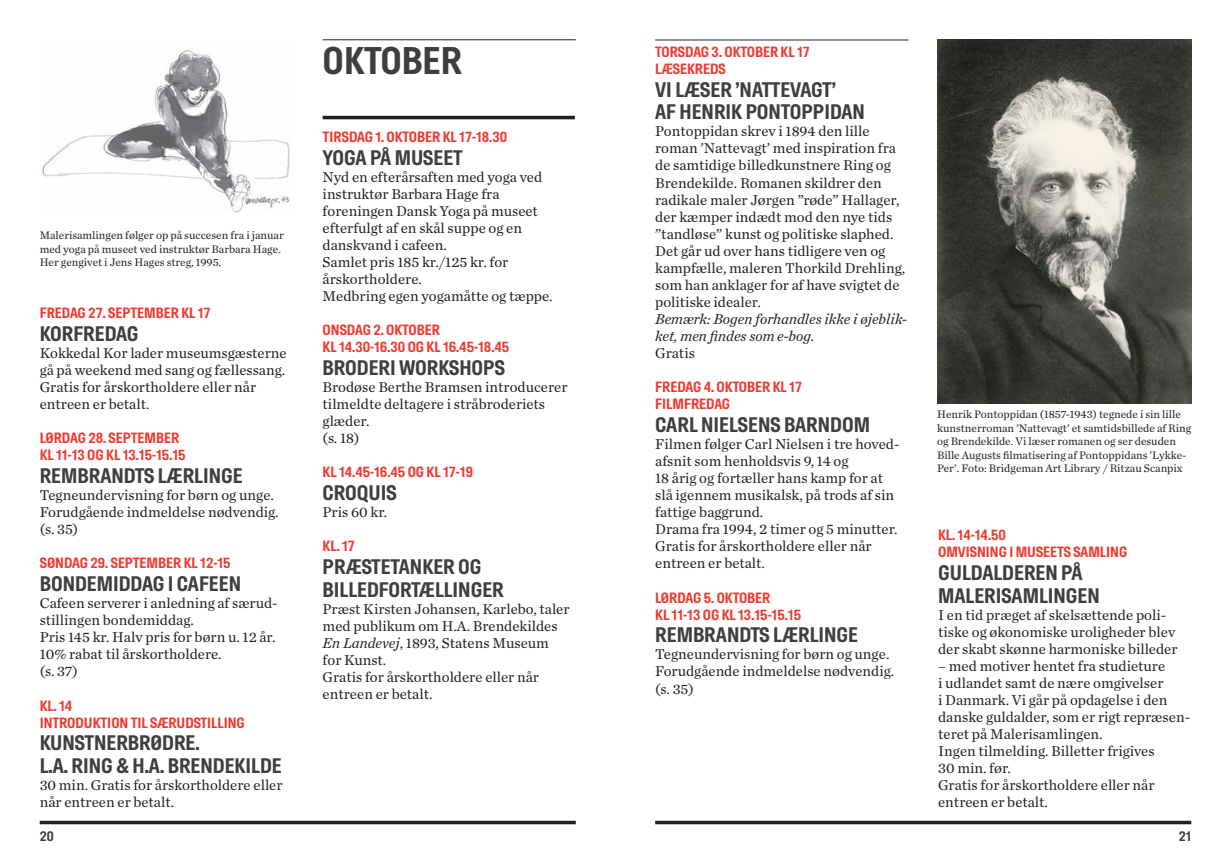
<style>
.page{position:relative;width:1231px;height:864px;background:#fff}
.page>*{position:absolute;margin:0;border:0;box-sizing:border-box;transform-origin:0 0}
.måned{font:700 38.5px "Hill";color:#3e3e3f}
._7_Hill_12{font:700 21px "Hill";color:#3e3e3f}
._0_LilleBrød_8_5{font:14.88px/17px "Chronicle Text G1";color:#231f20}
.dato{font:700 14.88px "Hill";color:#ee3b32}
._0_LilleBrød_8_5-2{font:italic 14.88px/17px "Chronicle Text G1";color:#231f20}
.t1{font:700 14px "Hill";color:#3e3e3f}
._9_Billedtxt_6_5{font:11.38px/13.5px "Chronicle Text G1";color:#231f20}
.s1{font-style:italic}
</style>
<div class="page">
<hr style="left:40px;top:820px;width:535px;height:3px;background:#231f20">
<hr style="left:655px;top:820px;width:536px;height:3px;background:#231f20">
<img style="left:937px;top:40px;width:254px;height:363px">
<hr style="left:322px;top:39px;width:253px;height:1px;background:#231f20">
<hr style="left:322px;top:116px;width:252px;height:3px;background:#231f20">
<hr style="left:655px;top:40px;width:253px;height:1px;background:#231f20">
<img style="left:41px;top:49px;width:249px;height:164px">
<p class="_9_Billedtxt_6_5" style="left:40px;top:228px;width:245px">Malerisamlingen følger op på succesen fra i januar med yoga på museet ved instruktør Barbara Hage.<br>Her gengivet i Jens Hages streg, 1995.</p>
<p class="dato" style="left:40px;top:305px;width:172px">FREDAG 27. SEPTEMBER KL 17</p>
<p class="_7_Hill_12" style="left:40px;top:322px;width:100px">KORFREDAG</p>
<p class="_0_LilleBrød_8_5" style="left:40px;top:343px;width:248px">Kokkedal Kor lader museumsgæsterne gå på weekend med sang og fællessang.</p>
<p class="_0_LilleBrød_8_5" style="left:40px;top:378px;width:218px">Gratis for årskortholdere eller når entreen er betalt.</p>
<p class="dato" style="left:40px;top:430px;width:141px">LØRDAG 28. SEPTEMBER</p>
<p class="dato" style="left:40px;top:447px;width:147px">KL 11-13 OG KL 13.15-15.15</p>
<p class="_7_Hill_12" style="left:40px;top:464px;width:204px">REMBRANDTS LÆRLINGE</p>
<p class="_0_LilleBrød_8_5" style="left:40px;top:485px;width:236px">Tegneundervisning for børn og unge.</p>
<p class="_0_LilleBrød_8_5" style="left:40px;top:502px;width:240px">Forudgående indmeldelse nødvendig. (s. 35)</p>
<p class="dato" style="left:40px;top:555px;width:192px">SØNDAG 29. SEPTEMBER KL 12-15</p>
<p class="_7_Hill_12" style="left:40px;top:572px;width:203px">BONDEMIDDAG I CAFEEN</p>
<p class="_0_LilleBrød_8_5" style="left:40px;top:593px;width:239px">Cafeen serverer i anledning af særud&shy;stillingen bondemiddag.</p>
<p class="_0_LilleBrød_8_5" style="left:40px;top:627px;width:237px">Pris 145 kr. Halv pris for børn u. 12 år.<br>10% rabat til årskortholdere.</p>
<p class="_0_LilleBrød_8_5" style="left:40px;top:662px;width:40px">(s. 37)</p>
<p class="dato" style="left:40px;top:697px;width:34px">KL. 14</p>
<p class="dato" style="left:40px;top:714px;width:206px">INTRODUKTION TIL SÆRUDSTILLING</p>
<p class="_7_Hill_12" style="left:40px;top:731px;width:161px">KUNSTNERBRØDRE.</p>
<p class="_7_Hill_12" style="left:40px;top:754px;width:243px">L.A. RING &amp; H.A. BRENDEKILDE</p>
<p class="_0_LilleBrød_8_5" style="left:40px;top:775px;width:244px">30 min. Gratis for årskortholdere eller når entreen er betalt.</p>
<p class="måned" style="left:322px;top:40px;width:141px">OKTOBER</p>
<p class="dato" style="left:322px;top:129px;width:186px">TIRSDAG 1. OKTOBER KL 17-18.30</p>
<p class="_7_Hill_12" style="left:322px;top:146px;width:142px">YOGA PÅ MUSEET</p>
<p class="_0_LilleBrød_8_5" style="left:322px;top:167px;width:221px">Nyd en efterårsaften med yoga ved instruktør Barbara Hage fra</p>
<p class="_0_LilleBrød_8_5" style="left:322px;top:201px;width:217px">foreningen Dansk Yoga på museet efterfulgt af en skål suppe og en danskvand i cafeen.</p>
<p class="_0_LilleBrød_8_5" style="left:322px;top:253px;width:187px">Samlet pris 185 kr./125 kr. for årskortholdere.</p>
<p class="_0_LilleBrød_8_5" style="left:322px;top:287px;width:231px">Medbring egen yogamåtte og tæppe.</p>
<p class="dato" style="left:322px;top:322px;width:119px">ONSDAG 2. OKTOBER</p>
<p class="dato" style="left:322px;top:339px;width:188px">KL 14.30-16.30 OG KL 16.45-18.45</p>
<p class="_7_Hill_12" style="left:322px;top:356px;width:184px">BRODERI WORKSHOPS</p>
<p class="_0_LilleBrød_8_5" style="left:322px;top:378px;width:246px">Brodøse Berthe Bramsen introducerer tilmeldte deltagere i stråbroderiets glæder.</p>
<p class="_0_LilleBrød_8_5" style="left:322px;top:429px;width:38px">(s. 18)</p>
<p class="dato" style="left:322px;top:464px;width:152px">KL 14.45-16.45 OG KL 17-19</p>
<p class="_7_Hill_12" style="left:322px;top:481px;width:76px">CROQUIS</p>
<p class="_0_LilleBrød_8_5" style="left:322px;top:503px;width:66px">Pris 60 kr.</p>
<p class="dato" style="left:322px;top:538px;width:34px">KL. 17</p>
<p class="_7_Hill_12" style="left:322px;top:555px;width:160px">PRÆSTETANKER OG</p>
<p class="_7_Hill_12" style="left:322px;top:578px;width:183px">BILLEDFORTÆLLINGER</p>
<p class="_0_LilleBrød_8_5" style="left:322px;top:599px;width:248px">Præst Kirsten Johansen, Karlebo, taler med publikum om H.A. Brendekildes<br><span class="s1">En Landevej</span>, 1893, Statens Museum for Kunst.</p>
<p class="_0_LilleBrød_8_5" style="left:322px;top:667px;width:218px">Gratis for årskortholdere eller når entreen er betalt.</p>
<p class="dato" style="left:655px;top:44px;width:156px">TORSDAG 3. OKTOBER KL 17</p>
<p class="dato" style="left:655px;top:61px;width:72px">LÆSEKREDS</p>
<p class="_7_Hill_12" style="left:655px;top:78px;width:182px">VI LÆSER ’NATTEVAGT’</p>
<p class="_7_Hill_12" style="left:655px;top:101px;width:211px">AF HENRIK PONTOPPIDAN</p>
<p class="_0_LilleBrød_8_5" style="left:655px;top:122px;width:251px">Pontoppidan skrev i 1894 den lille roman ’Nattevagt’ med inspiration fra de samtidige billedkunstnere Ring og Brendekilde. Romanen skildrer den radikale maler Jørgen ”røde” Hallager, der kæmper indædt mod den nye tids ”tandløse” kunst og politiske slaphed.<br>Det går ud over hans tidligere ven og kampfælle, maleren Thorkild Drehling, som han anklager for af have svigtet de politiske idealer.</p>
<p class="_0_LilleBrød_8_5-2" style="left:655px;top:309px;width:253px">Bemærk: Bogen forhandles ikke i øjeblik&shy;ket, men findes som e-bog.</p>
<p class="_0_LilleBrød_8_5" style="left:655px;top:343px;width:41px">Gratis</p>
<p class="dato" style="left:655px;top:379px;width:148px">FREDAG 4. OKTOBER KL 17</p>
<p class="dato" style="left:655px;top:396px;width:76px">FILMFREDAG</p>
<p class="_7_Hill_12" style="left:655px;top:413px;width:216px">CARL NIELSENS BARNDOM</p>
<p class="_0_LilleBrød_8_5" style="left:655px;top:434px;width:246px">Filmen følger Carl Nielsen i tre hoved&shy;afsnit som henholdsvis 9, 14 og<br>18 årig og fortæller hans kamp for at slå igennem musikalsk, på trods af sin fattige baggrund.</p>
<p class="_0_LilleBrød_8_5" style="left:655px;top:520px;width:244px">Drama fra 1994, 2 timer og 5 minutter.</p>
<p class="_0_LilleBrød_8_5" style="left:655px;top:537px;width:218px">Gratis for årskortholdere eller når entreen er betalt.</p>
<p class="dato" style="left:655px;top:589px;width:117px">LØRDAG 5. OKTOBER</p>
<p class="dato" style="left:655px;top:606px;width:147px">KL 11-13 OG KL 13.15-15.15</p>
<p class="_7_Hill_12" style="left:655px;top:623px;width:204px">REMBRANDTS LÆRLINGE</p>
<p class="_0_LilleBrød_8_5" style="left:655px;top:644px;width:236px">Tegneundervisning for børn og unge.</p>
<p class="_0_LilleBrød_8_5" style="left:655px;top:662px;width:240px">Forudgående indmeldelse nødvendig. (s. 35)</p>
<p class="_9_Billedtxt_6_5" style="left:937px;top:407px;width:255px">Henrik Pontoppidan (1857-1943) tegnede i sin lille kunstnerroman ’Nattevagt’ et samtidsbillede af Ring og Brendekilde. Vi læser romanen og ser desuden Bille Augusts filmatisering af Pontoppidans ’Lykke-Per’. Foto: Bridgeman Art Library / Ritzau Scanpix</p>
<p class="dato" style="left:938px;top:526px;width:69px">KL. 14-14.50</p>
<p class="dato" style="left:938px;top:543px;width:191px">OMVISNING I MUSEETS SAMLING</p>
<p class="_7_Hill_12" style="left:938px;top:561px;width:146px">GULDALDEREN PÅ</p>
<p class="_7_Hill_12" style="left:938px;top:583px;width:163px">MALERISAMLINGEN</p>
<p class="_0_LilleBrød_8_5" style="left:938px;top:605px;width:241px">I en tid præget af skelsættende poli&shy;tiske og økonomiske uroligheder blev der skabt skønne harmoniske billeder</p>
<p class="_0_LilleBrød_8_5" style="left:938px;top:656px;width:253px">– med motiver hentet fra studieture<br>i udlandet samt de nære omgivelser<br>i Danmark. Vi går på opdagelse i den danske guldalder, som er rigt repræsen&shy;teret på Malerisamlingen.</p>
<p class="_0_LilleBrød_8_5" style="left:938px;top:741px;width:218px">Ingen tilmelding. Billetter frigives<br>30 min. før.</p>
<p class="_0_LilleBrød_8_5" style="left:938px;top:775px;width:218px">Gratis for årskortholdere eller når entreen er betalt.</p>
<p class="t1" style="left:40px;top:828px;width:15px">20</p>
<p class="t1" style="left:1178px;top:828px;width:14px">21</p>
</div>
